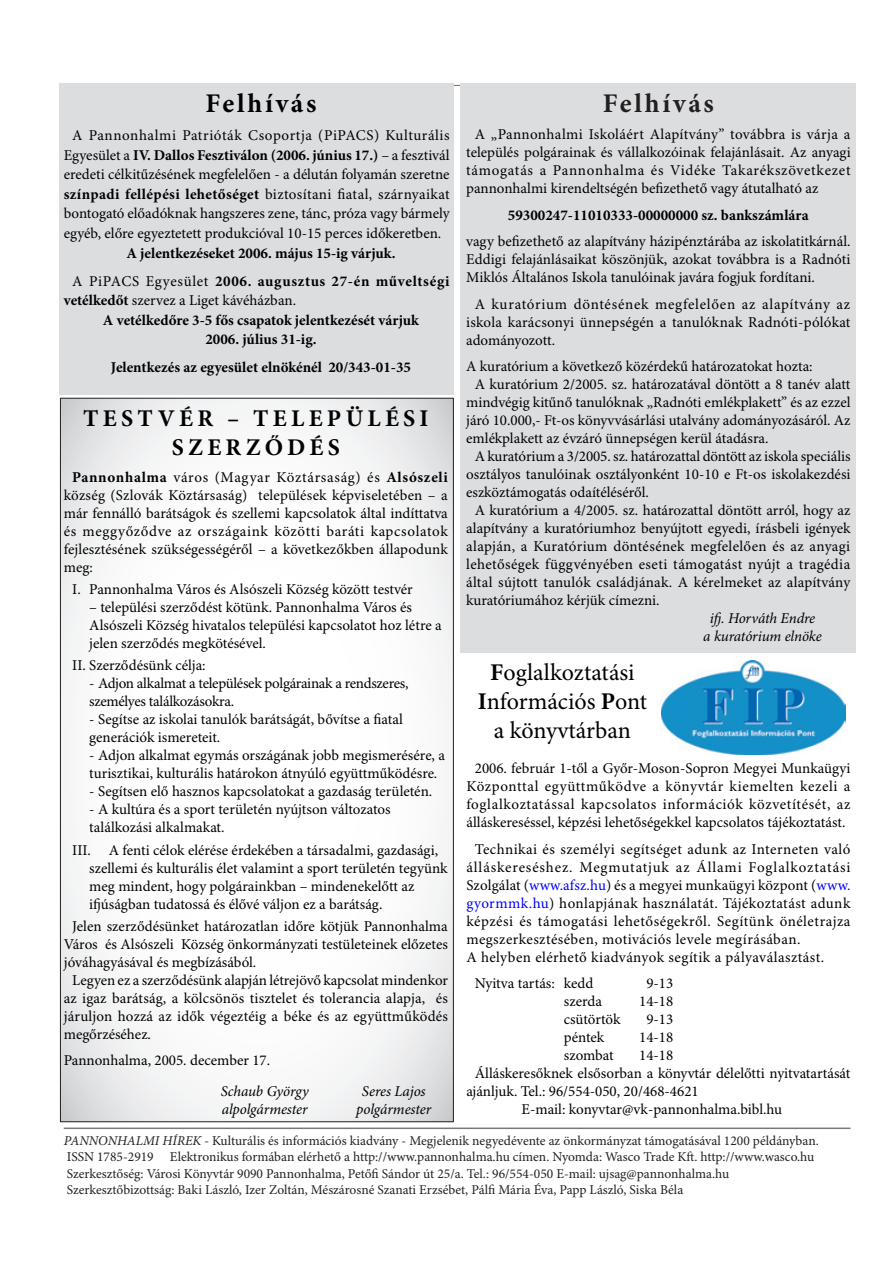
<style>
.page{position:relative;width:893px;height:1263px;background:#fff}
.page>*{position:absolute;margin:0;border:0;box-sizing:border-box;transform-origin:0 0}
.t1{font:700 27px "Minion Pro";letter-spacing:.1em;color:#231f20}
.t2{font:700 27px "Minion Pro";letter-spacing:.1em;color:#000}
.t3{font:24px/28.8px "Minion Pro";color:#000;text-align:center}
.t4{font:700 24px/28.8px "Minion Pro";letter-spacing:.18em;color:#000;text-align:center}
.t5{font:15px/18px "Minion Pro";color:#000}
.t6{font:15px/18px "Minion Pro";letter-spacing:.03em;color:#000}
.t7{font:15px/18px "Minion Pro";letter-spacing:.02em;color:#000;text-align:center}
.t8{font:700 15px/28px "Minion Pro";color:#000;text-align:center}
.t9{font:italic 15px/18px "Minion Pro";letter-spacing:-.01em;color:#000;text-align:center}
.t10{font:15px/18px "Minion Pro";letter-spacing:-.02em;color:#000}
.t11{font:15px "Minion Pro";letter-spacing:.025em;color:#000}
.t12{font:13.5px/16.2px "Minion Pro";color:#231f20}
.s1{font-weight:700}
.s2{font-weight:400}
.s3{color:#00f}
.s4{font-style:italic}
</style>
<div class="page">
<hr style="left:64px;top:85px;width:786px;height:1px;background:#6c6d70">
<hr style="left:64px;top:1127px;width:786px;height:2px;background:#76787b">
<div style="left:461px;top:83px;width:395px;height:570px;background:#dcdddf"></div>
<div style="left:59px;top:83px;width:395px;height:312px;background:#dcdddf"></div>
<img style="left:661px;top:660px;width:184px;height:94px">
<svg style="left:62px;top:400px;width:390px;height:720px"></svg>
<h1 class="t2" style="left:205px;top:88px;width:113px">Felhívás</h1>
<p class="t5" style="left:64px;top:127px;width:387px;line-height:19.5px;text-align:center">A Pannonhalmi Patrióták Csoportja (PiPACS) Kulturális Egyesület a <span class="s1">IV. Dallos Fesztiválon (2006. június 17.)</span> – a fesztivál eredeti célkitűzésének megfelelően - a délután folyamán szeretne <span class="s1">színpadi fellépési lehetőséget</span> biztosítani fiatal, szárnyaikat bontogató előadóknak hangszeres zene, tánc, próza vagy bármely egyéb, előre egyeztetett produkcióval 10-15 perces időkeretben.</p>
<p class="t8" style="left:72px;top:239px;width:379px">A jelentkezéseket 2006. május 15-ig várjuk.<br><span class="s2">A PiPACS Egyesület</span> 2006. augusztus 27-én műveltségi</p>
<p class="t5" style="left:64px;top:292px;width:234px"><span class="s1">vetélkedőt</span> szervez a Liget kávéházban.</p>
<p class="t8" style="left:103px;top:306px;width:318px">A vetélkedőre 3-5 fős csapatok jelentkezését várjuk</p>
<p class="t8" style="left:205px;top:326px;width:113px">2006. július 31-ig.</p>
<p class="t8" style="left:111px;top:354px;width:302px">Jelentkezés az egyesület elnökénél 20/343-01-35</p>
<h2 class="t4" style="left:83px;top:405px;width:347px">TESTVÉR – TELEPÜLÉSI<br>SZERZŐDÉS</h2>
<p class="t5" style="left:64px;top:468px;width:386px;text-align:justify;text-indent:9px"><span class="s1">Pannonhalma</span> város (Magyar Köztársaság) és <span class="s1">Alsószeli </span>község (Szlovák Köztársaság) települések képviseletében – a már fennálló barátságok és szellemi kapcsolatok által indíttatva és meggyőződve az országaink közötti baráti kapcsolatok fejlesztésének szükségességéről – a következőkben állapodunk meg:</p>
<p class="t5" style="left:72px;top:581px;width:342px">I. Pannonhalma Város és Alsószeli Község között testvér</p>
<p class="t5" style="left:89px;top:599px;width:354px">– települési szerződést kötünk. Pannonhalma Város és<br>Alsószeli Község hivatalos települési kapcsolatot hoz létre a jelen szerződés megkötésével.</p>
<p class="t5" style="left:72px;top:657px;width:135px">II. Szerződésünk célja:</p>
<p class="t10" style="left:89px;top:675px;width:321px">- Adjon alkalmat a települések polgárainak a rendszeres, személyes találkozásokra.</p>
<p class="t5" style="left:89px;top:711px;width:315px">- Segítse az iskolai tanulók barátságát, bővítse a fiatal generációk ismereteit.</p>
<p class="t5" style="left:89px;top:747px;width:357px">- Adjon alkalmat egymás országának jobb megismerésére, a turisztikai, kulturális határokon átnyúló együttműködésre.</p>
<p class="t5" style="left:89px;top:783px;width:344px">- Segítsen elő hasznos kapcsolatokat a gazdaság területén.</p>
<p class="t5" style="left:89px;top:801px;width:303px">- A kultúra és a sport területén nyújtson változatos találkozási alkalmakat.</p>
<p class="t5" style="left:89px;top:841px;width:360px;text-indent:-17px">III. A fenti célok elérése érdekében a társadalmi, gazdasági, szellemi és kulturális élet valamint a sport területén tegyünk meg mindent, hogy polgárainkban – mindenekelőtt az ifjúságban tudatossá és élővé váljon ez a barátság.</p>
<p class="t5" style="left:72px;top:917px;width:377px">Jelen szerződésünket határozatlan időre kötjük Pannonhalma</p>
<p class="t5" style="left:64px;top:935px;width:386px">Város és Alsószeli Község önkormányzati testületeinek előzetes</p>
<p class="t5" style="left:64px;top:953px;width:194px">jóváhagyásával és megbízásából.</p>
<p class="t5" style="left:72px;top:971px;width:377px">Legyen ez a szerződésünk alapján létrejövő kapcsolat mindenkor</p>
<p class="t5" style="left:64px;top:989px;width:386px">az igaz barátság, a kölcsönös tisztelet és tolerancia alapja, és</p>
<p class="t5" style="left:64px;top:1007px;width:386px">járuljon hozzá az idők végeztéig a béke és az együttműködés</p>
<p class="t5" style="left:64px;top:1025px;width:89px">megőrzéséhez.</p>
<p class="t5" style="left:64px;top:1052px;width:208px">Pannonhalma, 2005. december 17.</p>
<p class="t9" style="left:221px;top:1083px;width:89px">Schaub György</p>
<p class="t9" style="left:362px;top:1083px;width:65px">Seres Lajos</p>
<p class="t9" style="left:222px;top:1101px;width:87px">alpolgármester</p>
<p class="t9" style="left:356px;top:1101px;width:77px">polgármester</p>
<h1 class="t1" style="left:603px;top:88px;width:113px">Felhívás</h1>
<p class="t5" style="left:466px;top:126px;width:386px;text-align:justify;text-indent:9px">A „Pannonhalmi Iskoláért Alapítvány” továbbra is várja a település polgárainak és vállalkozóinak felajánlásait. Az anyagi támogatás a Pannonhalma és Vidéke Takarékszövetkezet pannonhalmi kirendeltségén befizethető vagy átutalható az</p>
<p class="t8" style="left:508px;top:201px;width:302px">59300247-11010333-00000000 sz. bankszámlára</p>
<p class="t5" style="left:466px;top:233px;width:386px;text-align:justify">vagy befizethető az alapítvány házipénztárába az iskolatitkárnál.<br>Eddigi felajánlásaikat köszönjük, azokat továbbra is a Radnóti Miklós Általános Iskola tanulóinak javára fogjuk fordítani.</p>
<p class="t5" style="left:466px;top:295px;width:386px;text-align:justify;text-indent:9px">A kuratórium döntésének megfelelően az alapítvány az iskola karácsonyi ünnepségén a tanulóknak Radnóti-pólókat adományozott.</p>
<p class="t5" style="left:466px;top:358px;width:348px">A kuratórium a következő közérdekű határozatokat hozta:</p>
<p class="t5" style="left:475px;top:376px;width:377px">A kuratórium 2/2005. sz. határozatával döntött a 8 tanév alatt</p>
<p class="t5" style="left:466px;top:394px;width:386px">mindvégig kitűnő tanulóknak „Radnóti emlékplakett” és az ezzel</p>
<p class="t5" style="left:466px;top:412px;width:386px">járó 10.000,- Ft-os könyvvásárlási utalvány adományozásáról. Az</p>
<p class="t5" style="left:466px;top:430px;width:304px">emlékplakett az évzáró ünnepségen kerül átadásra.</p>
<p class="t5" style="left:475px;top:448px;width:377px">A kuratórium a 3/2005. sz. határozattal döntött az iskola speciális</p>
<p class="t5" style="left:466px;top:466px;width:386px">osztályos tanulóinak osztályonként 10-10 e Ft-os iskolakezdési</p>
<p class="t5" style="left:466px;top:484px;width:184px">eszköztámogatás odaítéléséről.</p>
<p class="t5" style="left:475px;top:502px;width:377px">A kuratórium a 4/2005. sz. határozattal döntött arról, hogy az</p>
<p class="t5" style="left:466px;top:520px;width:386px">alapítvány a kuratóriumhoz benyújtott egyedi, írásbeli igények</p>
<p class="t7" style="left:466px;top:538px;width:386px">alapján, a Kuratórium döntésének megfelelően és az anyagi</p>
<p class="t11" style="left:466px;top:555px;width:386px">lehetőségek függvényében eseti támogatást nyújt a tragédia</p>
<p class="t5" style="left:466px;top:574px;width:386px">által sújtott tanulók családjának. A kérelmeket az alapítvány</p>
<p class="t5" style="left:466px;top:592px;width:195px">kuratóriumához kérjük címezni.</p>
<p class="t9" style="left:703px;top:610px;width:120px">ifj. Horváth Endre<br>a kuratórium elnöke</p>
<h2 class="t3" style="left:478px;top:659px;width:171px"><span class="s1">F</span>oglalkoztatási<br><span class="s1">I</span>nformációs <span class="s1">P</span>ont a könyvtárban</h2>
<p class="t7" style="left:466px;top:760px;width:386px">2006. február 1-től a Győr-Moson-Sopron Megyei Munkaügyi Központtal együttműködve a könyvtár kiemelten kezeli a foglalkoztatással kapcsolatos információk közvetítését, az álláskereséssel, képzési lehetőségekkel kapcsolatos tájékoztatást.</p>
<p class="t6" style="left:466px;top:840px;width:386px;text-indent:9px">Technikai és személyi segítséget adunk az Interneten való álláskereséshez. Megmutatjuk az Állami Foglalkoztatási Szolgálat (<span class="s3">www.afsz.hu</span>) és a megyei munkaügyi központ (<span class="s3">www. gyormmk.hu</span>) honlapjának használatát. Tájékoztatást adunk képzési és támogatási lehetőségekről. Segítünk önéletrajza megszerkesztésében, motivációs levele megírásában.<br>A helyben elérhető kiadványok segítik a pályaválasztást.</p>
<p class="t5" style="left:475px;top:975px;width:120px">Nyitva tartás: kedd</p>
<p class="t5" style="left:646px;top:975px;width:28px">9-13</p>
<p class="t5" style="left:564px;top:993px;width:40px">szerda</p>
<p class="t5" style="left:639px;top:993px;width:36px">14-18</p>
<p class="t5" style="left:564px;top:1011px;width:58px">csütörtök</p>
<p class="t5" style="left:646px;top:1011px;width:28px">9-13</p>
<p class="t5" style="left:564px;top:1029px;width:42px">péntek</p>
<p class="t5" style="left:639px;top:1029px;width:36px">14-18</p>
<p class="t5" style="left:564px;top:1047px;width:52px">szombat</p>
<p class="t5" style="left:639px;top:1047px;width:36px">14-18</p>
<p class="t5" style="left:475px;top:1065px;width:377px">Álláskeresőknek elsősorban a könyvtár délelőtti nyitvatartását</p>
<p class="t5" style="left:466px;top:1083px;width:234px">ajánljuk. Tel.: 96/554-050, 20/468-4621</p>
<p class="t5" style="left:522px;top:1101px;width:262px">E-mail: konyvtar@vk-pannonhalma.bibl.hu</p>
<p class="t12" style="left:64px;top:1133px;width:756px"><span class="s4">PANNONHALMI HÍREK -</span> Kulturális és információs kiadvány - Megjelenik negyedévente az önkormányzat támogatásával 1200 példányban.<br>ISSN 1785-2919 Elektronikus formában elérhető a http://www.pannonhalma.hu címen. Nyomda: Wasco Trade Kft. http://www.wasco.hu Szerkesztőség: Városi Könyvtár 9090 Pannonhalma, Petőfi Sándor út 25/a. Tel.: 96/554-050 E-mail: ujsag@pannonhalma.hu Szerkesztőbizottság: Baki László, Izer Zoltán, Mészárosné Szanati Erzsébet, Pálfi Mária Éva, Papp László, Siska Béla</p>
</div>
